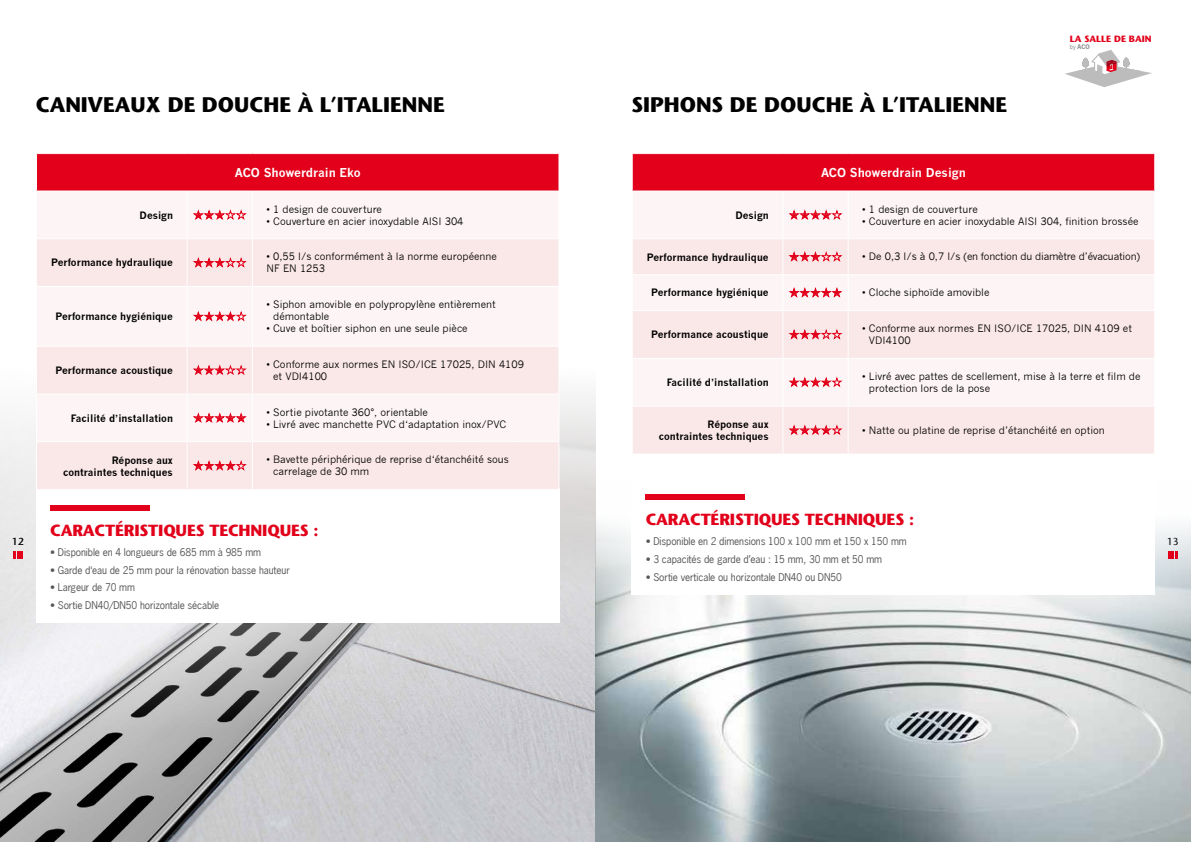
<style>
.page{position:relative;width:1191px;height:842px;background:#fff}
.page>*{position:absolute;margin:0;border:0;box-sizing:border-box;transform-origin:0 0}
.t1{font:700 21px "Stone Sans";color:#000}
.t2{font:700 16px "Stone Sans";letter-spacing:-.01em;color:#e2001a}
.t3{font:700 12px "News Gothic";color:#fff}
.t4{font:10px/12px "News Gothic";color:#000}
.t5{font:10px "News Gothic";letter-spacing:-.01em;color:#58585a}
.t6{font:700 10px/12px "News Gothic";color:#000;text-align:right}
.t7{font:10px "News Gothic";letter-spacing:-.02em;color:#000}
.t8{font:10px "Stone Sans";color:#000}
.t9{font:700 9.1px "Stone Sans";color:#e2001a}
.t10{font:700 6px "News Gothic";color:#87888a}
.s1{font-weight:400}
</style>
<div class="page">
<img style="left:0;top:395px;width:595px;height:447px">
<img style="left:595px;top:482px;width:596px;height:360px">
<svg style="left:1168px;top:552px;width:9px;height:7px"></svg>
<svg style="left:13px;top:552px;width:10px;height:7px"></svg>
<div style="left:36px;top:489px;width:523px;height:134px;background:#fff"></div>
<div style="left:50px;top:505px;width:99px;height:6px;background:#e2001a"></div>
<div style="left:36px;top:154px;width:523px;height:37px;background:#e2001a"></div>
<svg style="left:37px;top:239px;width:521px;height:250px;fill:#fae7e7"></svg>
<hr style="left:36px;top:154px;width:1px;height:37px;background:#fff">
<hr style="left:558px;top:154px;width:1px;height:37px;background:#fff">
<hr style="left:187px;top:239px;width:1px;height:47px;background:#fff">
<hr style="left:252px;top:239px;width:1px;height:47px;background:#fff">
<hr style="left:36px;top:286px;width:151px;height:1px;background:#fff">
<hr style="left:187px;top:286px;width:65px;height:1px;background:#fff">
<hr style="left:187px;top:287px;width:1px;height:59px;background:#fff">
<hr style="left:252px;top:286px;width:307px;height:1px;background:#fff">
<hr style="left:252px;top:287px;width:1px;height:59px;background:#fff">
<hr style="left:36px;top:346px;width:151px;height:1px;background:#fff">
<hr style="left:187px;top:346px;width:65px;height:1px;background:#fff">
<hr style="left:187px;top:347px;width:1px;height:46px;background:#fff">
<hr style="left:252px;top:346px;width:307px;height:1px;background:#fff">
<hr style="left:252px;top:347px;width:1px;height:46px;background:#fff">
<hr style="left:36px;top:393px;width:151px;height:1px;background:#fff">
<hr style="left:36px;top:394px;width:1px;height:47px;background:#fff">
<hr style="left:187px;top:393px;width:65px;height:1px;background:#fff">
<hr style="left:187px;top:394px;width:1px;height:47px;background:#fff">
<hr style="left:252px;top:393px;width:307px;height:1px;background:#fff">
<hr style="left:252px;top:394px;width:1px;height:47px;background:#fff">
<hr style="left:558px;top:394px;width:1px;height:47px;background:#fff">
<hr style="left:36px;top:441px;width:151px;height:1px;background:#fff">
<hr style="left:36px;top:442px;width:1px;height:47px;background:#fff">
<hr style="left:187px;top:441px;width:65px;height:1px;background:#fff">
<hr style="left:187px;top:442px;width:1px;height:47px;background:#fff">
<hr style="left:252px;top:441px;width:307px;height:1px;background:#fff">
<hr style="left:252px;top:442px;width:1px;height:47px;background:#fff">
<hr style="left:558px;top:442px;width:1px;height:47px;background:#fff">
<svg style="left:1065px;top:50px;width:87px;height:37px"></svg>
<div style="left:631px;top:478px;width:524px;height:117px;background:#fff"></div>
<div style="left:645px;top:495px;width:100px;height:5px;background:#e2001a"></div>
<div style="left:632px;top:154px;width:522px;height:37px;background:#e2001a"></div>
<svg style="left:633px;top:239px;width:521px;height:215px;fill:#fae7e7"></svg>
<hr style="left:632px;top:154px;width:1px;height:37px;background:#fff">
<hr style="left:782px;top:239px;width:1px;height:35px;background:#fff">
<hr style="left:847px;top:239px;width:1px;height:35px;background:#fff">
<hr style="left:632px;top:274px;width:151px;height:1px;background:#fff">
<hr style="left:783px;top:274px;width:65px;height:1px;background:#fff">
<hr style="left:782px;top:275px;width:1px;height:35px;background:#fff">
<hr style="left:848px;top:274px;width:307px;height:1px;background:#fff">
<hr style="left:847px;top:275px;width:1px;height:35px;background:#fff">
<hr style="left:632px;top:310px;width:151px;height:1px;background:#fff">
<hr style="left:783px;top:310px;width:65px;height:1px;background:#fff">
<hr style="left:782px;top:311px;width:1px;height:47px;background:#fff">
<hr style="left:848px;top:310px;width:307px;height:1px;background:#fff">
<hr style="left:847px;top:311px;width:1px;height:47px;background:#fff">
<hr style="left:632px;top:358px;width:151px;height:1px;background:#fff">
<hr style="left:783px;top:358px;width:65px;height:1px;background:#fff">
<hr style="left:782px;top:359px;width:1px;height:47px;background:#fff">
<hr style="left:848px;top:358px;width:307px;height:1px;background:#fff">
<hr style="left:847px;top:359px;width:1px;height:47px;background:#fff">
<hr style="left:632px;top:406px;width:151px;height:1px;background:#fff">
<hr style="left:783px;top:406px;width:65px;height:1px;background:#fff">
<hr style="left:782px;top:407px;width:1px;height:47px;background:#fff">
<hr style="left:848px;top:406px;width:307px;height:1px;background:#fff">
<hr style="left:847px;top:407px;width:1px;height:47px;background:#fff">
<svg style="left:193px;top:209px;width:53px;height:11px"></svg>
<svg style="left:193px;top:257px;width:53px;height:11px"></svg>
<svg style="left:193px;top:311px;width:53px;height:10px"></svg>
<svg style="left:193px;top:364px;width:53px;height:11px"></svg>
<svg style="left:193px;top:412px;width:54px;height:11px"></svg>
<svg style="left:193px;top:460px;width:53px;height:11px"></svg>
<svg style="left:788px;top:209px;width:53px;height:11px"></svg>
<svg style="left:788px;top:251px;width:53px;height:11px"></svg>
<svg style="left:788px;top:287px;width:54px;height:11px"></svg>
<svg style="left:788px;top:329px;width:53px;height:11px"></svg>
<svg style="left:788px;top:377px;width:53px;height:10px"></svg>
<svg style="left:788px;top:424px;width:53px;height:11px"></svg>
<h1 class="t1" style="left:36px;top:92px;width:410px">CANIVEAUX DE DOUCHE À L’ITALIENNE</h1>
<p class="t6" style="left:140px;top:209px;width:35px">Design</p>
<p class="t3" style="left:235px;top:165px;width:127px">ACO Showerdrain Eko</p>
<p class="t4" style="left:266px;top:203px;width:117px">• 1 design de couverture</p>
<p class="t4" style="left:266px;top:215px;width:198px">• Couverture en acier inoxydable AISI 304</p>
<p class="t6" style="left:51px;top:257px;width:123px">Performance hydraulique</p>
<p class="t4" style="left:266px;top:251px;width:232px">• 0,55 l/s conformément à la norme européenne<br>NF EN 1253</p>
<p class="t6" style="left:55px;top:310px;width:119px">Performance hygiénique</p>
<p class="t4" style="left:273px;top:298px;width:224px;text-indent:-7px">• Siphon amovible en polypropylène entièrement démontable</p>
<p class="t4" style="left:266px;top:322px;width:203px">• Cuve et boîtier siphon en une seule pièce</p>
<p class="t6" style="left:55px;top:364px;width:119px">Performance acoustique</p>
<p class="t4" style="left:273px;top:358px;width:252px;text-indent:-7px">• Conforme aux normes EN ISO/ICE 17025, DIN 4109 et VDI4100</p>
<p class="t6" style="left:71px;top:412px;width:103px">Facilité d’installation</p>
<p class="t4" style="left:266px;top:406px;width:163px">• Sortie pivotante 360°, orientable</p>
<p class="t4" style="left:266px;top:418px;width:241px">• Livré avec manchette PVC d‘adaptation inox/PVC</p>
<p class="t6" style="left:63px;top:454px;width:111px">Réponse aux contraintes techniques</p>
<p class="t4" style="left:273px;top:454px;width:237px;text-indent:-7px">• Bavette périphérique de reprise d‘étanchéité sous carrelage de 30 mm</p>
<h1 class="t1" style="left:631px;top:92px;width:377px">SIPHONS DE DOUCHE À L’ITALIENNE</h1>
<p class="t3" style="left:821px;top:165px;width:146px">ACO Showerdrain Design</p>
<p class="t9" style="left:1069px;top:33px;width:83px">LA SALLE DE BAIN</p>
<p class="t10" style="left:1069px;top:43px;width:22px"><span class="s1">by</span> ACO</p>
<p class="t6" style="left:735px;top:209px;width:35px">Design</p>
<p class="t4" style="left:862px;top:203px;width:117px">• 1 design de couverture</p>
<p class="t4" style="left:862px;top:215px;width:278px">• Couverture en acier inoxydable AISI 304, finition brossée</p>
<p class="t6" style="left:647px;top:251px;width:123px">Performance hydraulique</p>
<p class="t7" style="left:862px;top:251px;width:279px">• De 0,3 l/s à 0,7 l/s (en fonction du diamètre d’évacuation)</p>
<p class="t6" style="left:651px;top:287px;width:119px">Performance hygiénique</p>
<p class="t4" style="left:862px;top:287px;width:129px">• Cloche siphoïde amovible</p>
<p class="t6" style="left:651px;top:328px;width:119px">Performance acoustique</p>
<p class="t4" style="left:869px;top:323px;width:264px;text-indent:-7px">• Conforme aux normes EN ISO/ICE 17025, DIN 4109 et<br>VDI4100</p>
<p class="t6" style="left:666px;top:376px;width:103px">Facilité d’installation</p>
<p class="t4" style="left:869px;top:370px;width:273px;text-indent:-7px">• Livré avec pattes de scellement, mise à la terre et film de protection lors de la pose</p>
<p class="t6" style="left:659px;top:418px;width:111px">Réponse aux contraintes techniques</p>
<p class="t4" style="left:862px;top:424px;width:244px">• Natte ou platine de reprise d’étanchéité en option</p>
<h2 class="t2" style="left:645px;top:510px;width:270px">CARACTÉRISTIQUES TECHNIQUES :</h2>
<p class="t5" style="left:645px;top:535px;width:263px">• Disponible en 2 dimensions 100 x 100 mm et 150 x 150 mm</p>
<p class="t5" style="left:645px;top:553px;width:238px">• 3 capacités de garde d’eau : 15 mm, 30 mm et 50 mm</p>
<p class="t5" style="left:645px;top:570px;width:198px">• Sortie verticale ou horizontale DN40 ou DN50</p>
<h2 class="t2" style="left:50px;top:521px;width:270px">CARACTÉRISTIQUES TECHNIQUES :</h2>
<p class="t5" style="left:50px;top:546px;width:212px">• Disponible en 4 longueurs de 685 mm à 985 mm</p>
<p class="t5" style="left:50px;top:563px;width:241px">• Garde d‘eau de 25 mm pour la rénovation basse hauteur</p>
<p class="t5" style="left:50px;top:581px;width:86px">• Largeur de 70 mm</p>
<p class="t5" style="left:50px;top:599px;width:171px">• Sortie DN40/DN50 horizontale sécable</p>
<p class="t8" style="left:12px;top:536px;width:13px">12</p>
<p class="t8" style="left:1167px;top:536px;width:13px">13</p>
</div>
